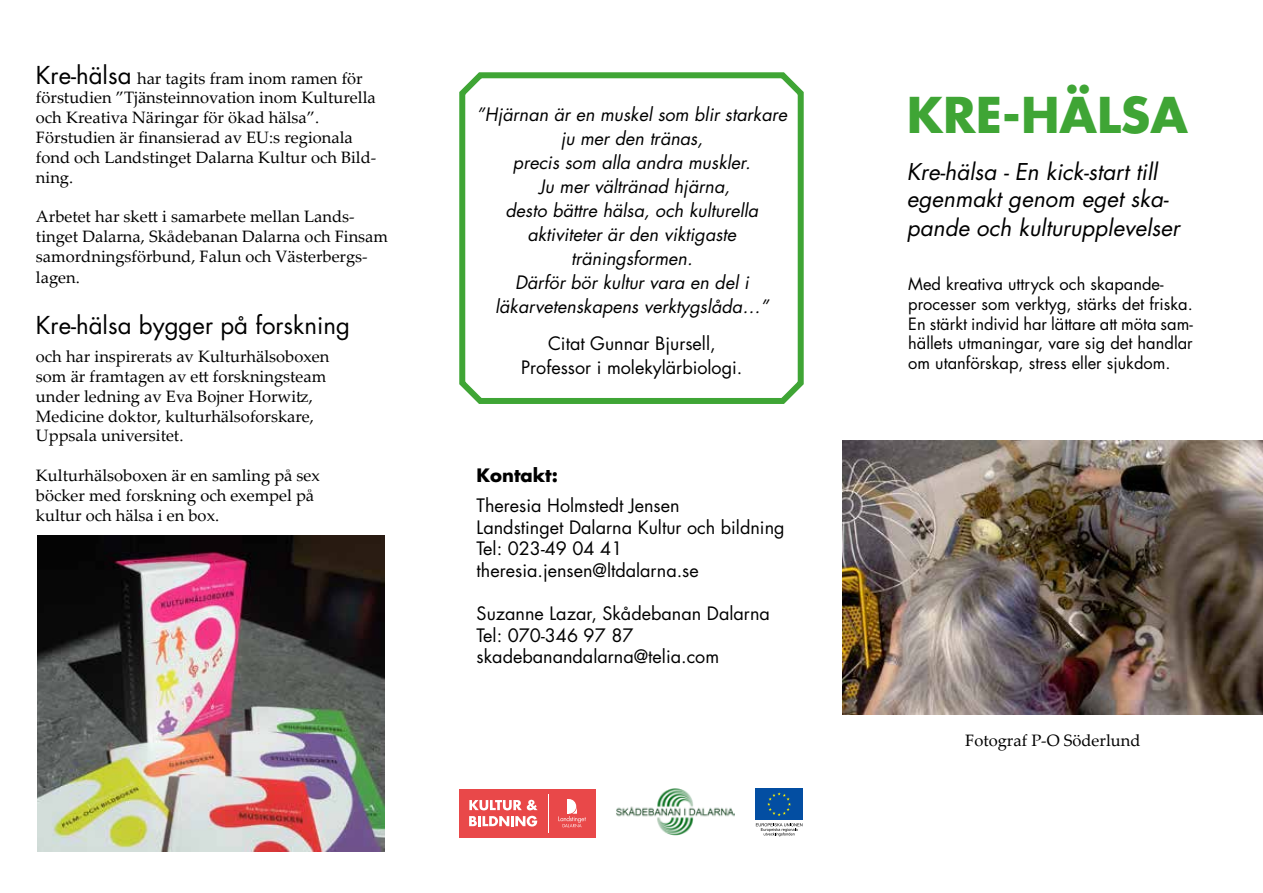
<style>
.page{position:relative;width:1263px;height:893px;background:#fff}
.page>*{position:absolute;margin:0;border:0;box-sizing:border-box;transform-origin:0 0}
.t1{font:700 48px "Futura Std";color:#3fa535}
.t2{font:24px "Futura Std";color:#000}
.t3{font:italic 22.5px/27.9px "Futura Std";color:#000}
.t4{font:italic 18px/24px "Futura Std";color:#000;text-align:center}
.t5{font:18px/21.6px "Futura Std";color:#000}
.t6{font:700 18px "Futura Std";color:#000}
.t7{font:16.5px/19.8px "Palatino Linotype";color:#000}
.t8{font:16.5px/19.8px "Futura Std";color:#000}
.s1{font-family:"Futura Std";font-size:24px}
</style>
<div class="page">
<img style="left:37px;top:536px;width:347px;height:316px">
<svg style="left:459px;top:72px;width:345px;height:332px"></svg>
<img style="left:616px;top:788px;width:119px;height:48px">
<div style="left:755px;top:788px;width:48px;height:32px;background:#034ea2"></div>
<svg style="left:767px;top:792px;width:24px;height:24px"></svg>
<svg style="left:756px;top:823px;width:46px;height:13px"></svg>
<div style="left:459px;top:789px;width:137px;height:48px;background:#e94849"></div>
<svg style="left:558px;top:799px;width:28px;height:28px"></svg>
<hr style="left:548px;top:794px;width:1px;height:38px;background:#fff">
<svg style="left:469px;top:800px;width:69px;height:10px"></svg>
<svg style="left:469px;top:816px;width:68px;height:10px"></svg>
<img style="left:842px;top:441px;width:421px;height:273px">
<p class="t7" style="left:36px;top:67px;width:342px"><span class="s1">Kre-hälsa</span> har tagits fram inom ramen för förstudien ”Tjänsteinnovation inom Kulturella och Kreativa Näringar för ökad hälsa”.<br>Förstudien är finansierad av EU:s regionala fond och Landstinget Dalarna Kultur och Bild&shy;ning.</p>
<p class="t7" style="left:36px;top:206px;width:354px">Arbetet har skett i samarbete mellan Lands&shy;tinget Dalarna, Skådebanan Dalarna och Finsam samordningsförbund, Falun och Västerbergs-</p>
<p class="t7" style="left:36px;top:267px;width:45px">lagen.</p>
<h2 class="t2" style="left:36px;top:310px;width:316px">Kre-hälsa bygger på forskning</h2>
<p class="t7" style="left:36px;top:346px;width:295px">och har inspirerats av Kulturhälsoboxen som är framtagen av ett forskningsteam under ledning av Eva Bojner Horwitz, Medicine doktor, kulturhälsoforskare, Uppsala universitet.</p>
<p class="t7" style="left:36px;top:465px;width:286px">Kulturhälsoboxen är en samling på sex böcker med forskning och exempel på kultur och hälsa i en box.</p>
<p class="t4" style="left:477px;top:103px;width:312px">”Hjärnan är en muskel som blir starkare ju mer den tränas,<br>precis som alla andra muskler.<br>Ju mer vältränad hjärna,<br>desto bättre hälsa, och kulturella aktiviteter är den viktigaste träningsformen.<br>Därför bör kultur vara en del i läkarvetenskapens verktygslåda…”</p>
<p class="t5" style="left:521px;top:331px;width:223px;line-height:24px;text-align:center">Citat Gunnar Bjursell,<br>Professor i molekylärbiologi.</p>
<p class="t6" style="left:477px;top:463px;width:83px">Kontakt:</p>
<p class="t5" style="left:477px;top:495px;width:309px">Theresia Holmstedt Jensen<br>Landstinget Dalarna Kultur och bildning<br>Tel: 023-49 04 41 theresia.jensen@ltdalarna.se</p>
<p class="t5" style="left:477px;top:603px;width:295px">Suzanne Lazar, Skådebanan Dalarna<br>Tel: 070-346 97 87 skadebanandalarna@telia.com</p>
<h1 class="t1" style="left:907px;top:83px;width:283px">KRE-HÄLSA</h1>
<h3 class="t3" style="left:907px;top:158px;width:274px">Kre-hälsa - En kick-start till egenmakt genom eget ska&shy;pande och kulturupplevelser</h3>
<p class="t8" style="left:908px;top:274px;width:286px">Med kreativa uttryck och skapande&shy;processer som verktyg, stärks det friska.<br>En stärkt individ har lättare att möta sam&shy;hällets utmaningar, vare sig det handlar om utanförskap, stress eller sjukdom.</p>
<p class="t7" style="left:965px;top:730px;width:177px">Fotograf P-O Söderlund</p>
</div>
